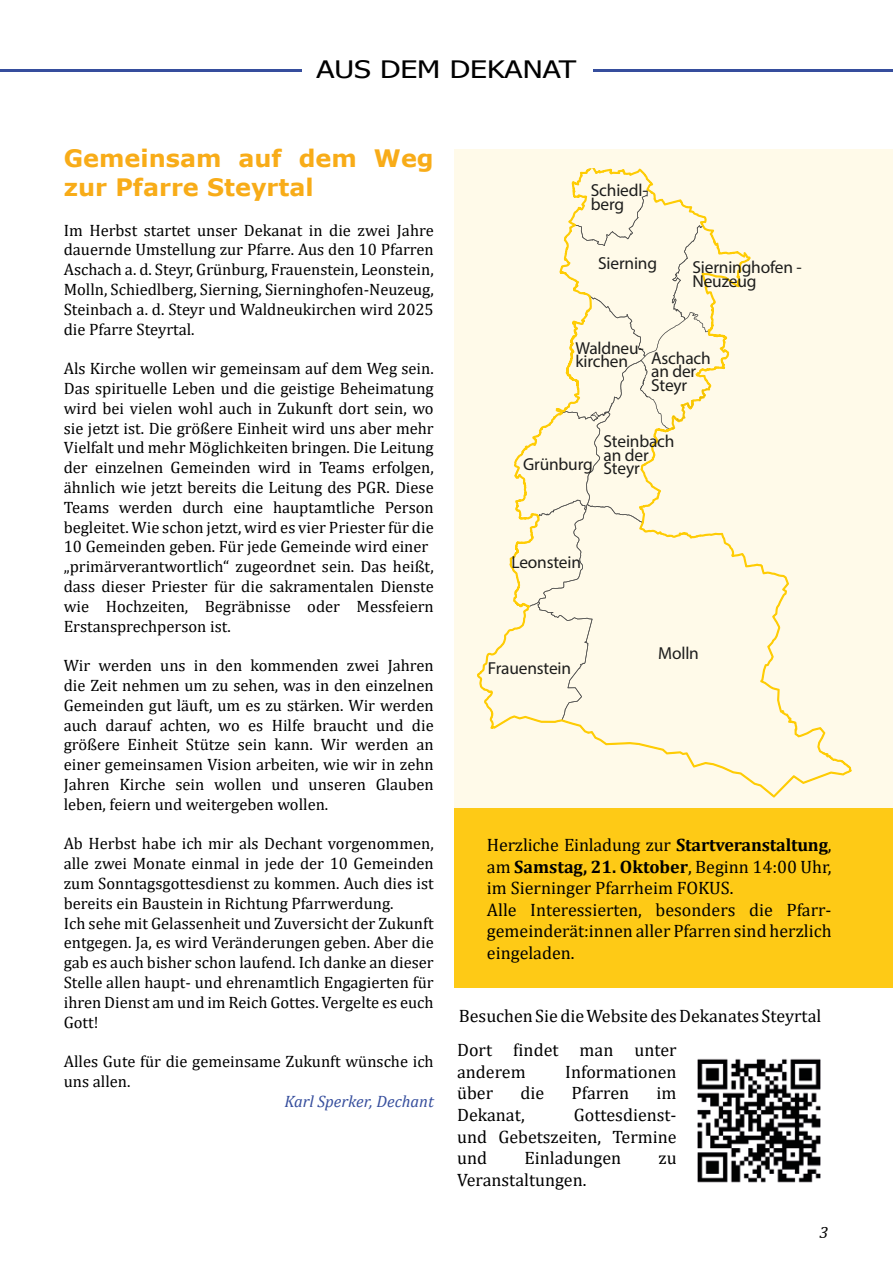
<style>
.page{position:relative;width:893px;height:1263px;background:#fff}
.page>*{position:absolute;margin:0;border:0;box-sizing:border-box;transform-origin:0 0}
.t1{font:700 24px/28.8px "Verdana";color:#f8ac18}
.t2{font:24px "Tahoma";color:#000;scale:1.25 1}
.t3{font:18px/21.6px "Cambria";color:#000}
.t4{font:17.4px/13.4px "Myriad Pro";letter-spacing:-.01em;color:#1d1d1c}
.t5{font:16.5px/19.8px "Cambria";color:#000}
.t6{font:italic 16.5px "Cambria";color:#364e9d}
.t7{font:italic 16.5px "Cambria";color:#000}
.s1{font-weight:700}
</style>
<div class="page">
<div style="left:455px;top:149px;width:438px;height:660px;background:#fffae9"></div>
<hr style="left:0;top:69px;width:302px;height:2px;background:#364e9d">
<hr style="left:594px;top:69px;width:299px;height:2px;background:#364e9d">
<img style="left:697px;top:1058px;width:124px;height:125px">
<svg style="left:477px;top:572px;width:375px;height:226px"></svg>
<div style="left:455px;top:809px;width:438px;height:179px;background:#feca16"></div>
<svg style="left:478px;top:168px;width:295px;height:560px"></svg>
<h1 class="t2" style="left:316px;top:54px;width:209px">AUS DEM DEKANAT</h1>
<h1 class="t1" style="left:64px;top:144px;width:371px">Gemeinsam auf dem Weg zur Pfarre Steyrtal</h1>
<p class="t5" style="left:64px;top:220px;width:371px;text-align:justify">Im Herbst startet unser Dekanat in die zwei Jahre dauernde Umstellung zur Pfarre. Aus den 10 Pfarren Aschach a. d. Steyr, Grünburg, Frauenstein, Leonstein, Molln, Schiedlberg, Sierning, Sierninghofen-Neuzeug, Steinbach a. d. Steyr und Waldneukirchen wird 2025 die Pfarre Steyrtal.</p>
<p class="t5" style="left:64px;top:359px;width:371px">Als Kirche wollen wir gemeinsam auf dem Weg sein.<br>Das spirituelle Leben und die geistige Beheimatung wird bei vielen wohl auch in Zukunft dort sein, wo sie jetzt ist. Die größere Einheit wird uns aber mehr Vielfalt und mehr Möglichkeiten bringen. Die Leitung der einzelnen Gemeinden wird in Teams erfolgen, ähnlich wie jetzt bereits die Leitung des PGR. Diese Teams werden durch eine hauptamtliche Person begleitet. Wie schon jetzt, wird es vier Priester für die 10 Gemeinden geben. Für jede Gemeinde wird einer „primärverantwortlich“ zugeordnet sein. Das heißt, dass dieser Priester für die sakramentalen Dienste wie Hochzeiten, Begräbnisse oder Messfeiern Erstansprechperson ist.</p>
<p class="t5" style="left:64px;top:656px;width:371px;text-align:justify">Wir werden uns in den kommenden zwei Jahren die Zeit nehmen um zu sehen, was in den einzelnen Gemeinden gut läuft, um es zu stärken. Wir werden auch darauf achten, wo es Hilfe braucht und die größere Einheit Stütze sein kann. Wir werden an einer gemeinsamen Vision arbeiten, wie wir in zehn Jahren Kirche sein wollen und unseren Glauben leben, feiern und weitergeben wollen.</p>
<p class="t5" style="left:64px;top:834px;width:371px">Ab Herbst habe ich mir als Dechant vorgenommen, alle zwei Monate einmal in jede der 10 Gemeinden zum Sonntagsgottesdienst zu kommen. Auch dies ist bereits ein Baustein in Richtung Pfarrwerdung.<br>Ich sehe mit Gelassenheit und Zuversicht der Zukunft entgegen. Ja, es wird Veränderungen geben. Aber die gab es auch bisher schon laufend. Ich danke an dieser Stelle allen haupt- und ehrenamtlich Engagierten für ihren Dienst am und im Reich Gottes. Vergelte es euch Gott!</p>
<p class="t5" style="left:64px;top:1052px;width:371px">Alles Gute für die gemeinsame Zukunft wünsche ich uns allen.</p>
<p class="t6" style="left:285px;top:1089px;width:151px">Karl Sperker, Dechant</p>
<p class="t4" style="left:591px;top:183px;width:58px">Schiedl&shy;berg</p>
<p class="t4" style="left:598px;top:256px;width:60px">Sierning</p>
<p class="t4" style="left:692px;top:261px;width:111px">Sierninghofen -<br>Neuzeug</p>
<p class="t4" style="left:575px;top:341px;width:70px">Waldneu&shy;kirchen</p>
<p class="t4" style="left:651px;top:351px;width:61px">Aschach an der<br>Steyr</p>
<p class="t4" style="left:523px;top:457px;width:71px">Grünburg</p>
<p class="t4" style="left:604px;top:434px;width:72px">Steinbach an der<br>Steyr</p>
<p class="t4" style="left:512px;top:555px;width:71px">Leonstein</p>
<p class="t4" style="left:488px;top:661px;width:85px">Frauenstein</p>
<p class="t4" style="left:658px;top:646px;width:42px">Molln</p>
<p class="t3" style="left:487px;top:834px;width:346px">Herzliche Einladung zur <span class="s1">Startveranstaltung</span>, am <span class="s1">Samstag, 21. Oktober</span>, Beginn 14:00 Uhr, im Sierninger Pfarrheim FOKUS.<br>Alle Interessierten, besonders die Pfarr&shy;gemeinderät:innen aller Pfarren sind herzlich eingeladen.</p>
<p class="t3" style="left:459px;top:1005px;width:364px">Besuchen Sie die Website des Dekanates Steyrtal</p>
<p class="t3" style="left:457px;top:1039px;width:221px">Dort findet man unter anderem</p>
<p class="t3" style="left:565px;top:1061px;width:113px">Informationen</p>
<p class="t3" style="left:457px;top:1082px;width:38px">über</p>
<p class="t3" style="left:520px;top:1082px;width:25px">die</p>
<p class="t3" style="left:572px;top:1082px;width:59px">Pfarren</p>
<p class="t3" style="left:657px;top:1082px;width:21px">im</p>
<p class="t3" style="left:457px;top:1104px;width:69px">Dekanat,</p>
<p class="t3" style="left:457px;top:1104px;width:221px;text-align:justify;text-indent:117px">Gottesdienst&shy;und Gebetszeiten, Termine und</p>
<p class="t3" style="left:524px;top:1147px;width:98px">Einladungen</p>
<p class="t3" style="left:658px;top:1147px;width:20px">zu</p>
<p class="t3" style="left:457px;top:1169px;width:131px">Veranstaltungen.</p>
<p class="t7" style="left:820px;top:1221px;width:10px">3</p>
</div>
